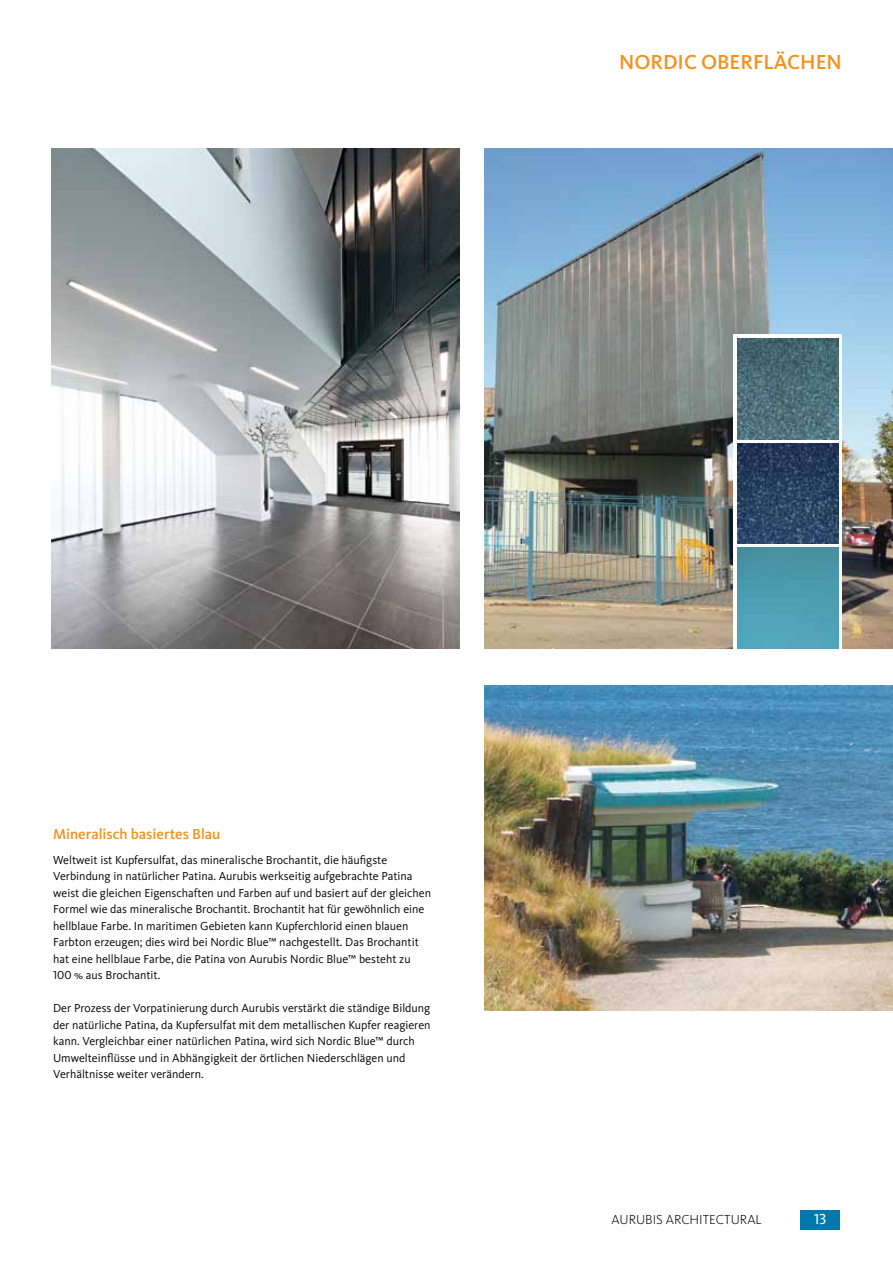
<style>
.page{position:relative;width:893px;height:1263px;background:#fff}
.page>*{position:absolute;margin:0;border:0;box-sizing:border-box;transform-origin:0 0}
.t1{font:500 21px "Kievit Pro";color:#f4901d}
.t2{font:500 15px "Kievit Pro";color:#f3901d}
.t3{font:15px "Kievit Pro";color:#fff}
.t4{font:300 13.5px "Kievit Pro";color:#000}
.t5{font:12px/16.5px "Kievit Pro";color:#000}
</style>
<div class="page">
<div style="left:801px;top:1210px;width:39px;height:19px;background:#0078ae"></div>
<img style="left:51px;top:149px;width:408px;height:499px">
<img style="left:485px;top:149px;width:408px;height:499px">
<img style="left:485px;top:686px;width:408px;height:324px">
<svg style="left:733px;top:334px;width:109px;height:315px"></svg>
<img style="left:738px;top:443px;width:100px;height:101px">
<img style="left:737px;top:338px;width:101px;height:101px">
<img style="left:737px;top:548px;width:101px;height:100px">
<h1 class="t1" style="left:619px;top:50px;width:96px">Nordic Ober</h1>
<h1 class="t1" style="left:753px;top:50px;width:75px">flächen</h1>
<p class="t2" style="left:53px;top:825px;width:169px">Mineralisch basiertes Blau</p>
<p class="t5" style="left:53px;top:851px;width:379px">Weltweit ist Kupfersulfat, das mineralische Brochantit, die häufigste Verbindung in natürlicher Patina. Aurubis werkseitig aufgebrachte Patina weist die gleichen Eigenschaften und Farben auf und basiert auf der gleichen Formel wie das mineralische Brochantit. Brochantit hat für gewöhnlich eine hellblaue Farbe. In maritimen Gebieten kann Kupferchlorid einen blauen Farbton erzeugen; dies wird bei Nordic Blue™ nachgestellt. Das Brochantit hat eine hellblaue Farbe, die Patina von Aurubis Nordic Blue™ besteht zu 100 % aus Brochantit.</p>
<p class="t5" style="left:53px;top:1000px;width:379px">Der Prozess der Vorpatinierung durch Aurubis verstärkt die ständige Bildung der natürliche Patina, da Kupfersulfat mit dem metallischen Kupfer reagieren kann. Vergleichbar einer natürlichen Patina, wird sich Nordic Blue™ durch Umwelteinflüsse und in Abhängigkeit der örtlichen Niederschlägen und Verhältnisse weiter verändern.</p>
<p class="t4" style="left:612px;top:1212px;width:152px">AURUBIS ARCHITECTURAL</p>
<p class="t3" style="left:814px;top:1210px;width:14px">13</p>
</div>
